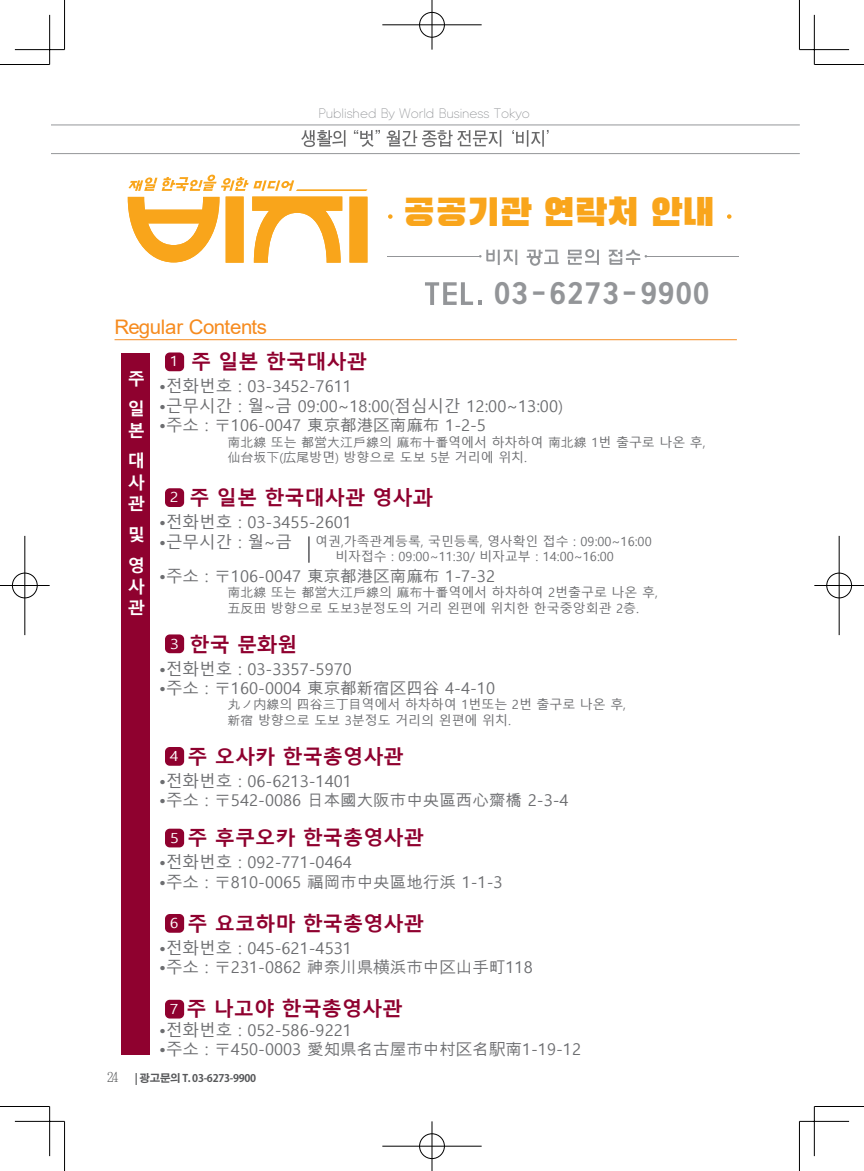
<style>
.page{position:relative;width:864px;height:1171px;background:#fff}
.page>*{position:absolute;margin:0;border:0;box-sizing:border-box;transform-origin:0 0}
.t1{font:37.8px "Black Han Sans";color:#f9a51b}
.t2{font:29.4px "NIXGONB Vb";color:#939598}
.t3{font:20.12px "Arial";letter-spacing:-.02em;color:#f68b1f}
.t4{font:700 19.78px "Malgun Gothic";color:#8f012f}
.t5{font:700 16.97px/30.6px "Malgun Gothic";color:#fff}
.t6{font:16.28px "Malgun Gothic";color:#6c6d70}
.t7{font:14px "Malgun Gothic";color:#fff;scale:1.13 1}
.t8{font:13.12px "NIXGONL Vb";letter-spacing:-.005em;color:#939598}
.t9{font:12.78px/15.2px "Malgun Gothic";color:#6c6d70}
.t10{font:12.6px/15px "Malgun Gothic";color:#6c6d70}
.t11{font:700 10.5px "Adobe Gothic Std";letter-spacing:-.03em;color:#57585a}
.s1{font-family:"HY Go Thic Bold KS Cpc EUC H"}
.s2{font-family:"Hira Kaku Pro W3 90 ms RKSJ H"}
.s3{font-weight:400}
.s4{font-family:"Chosunilbo NM";font-weight:400;font-size:14px}
</style>
<div class="page">
<hr style="left:114px;top:339px;width:622px;height:1px;background:#f68b1f">
<svg style="left:526px;top:250px;width:32px;height:16px"></svg>
<svg style="left:567px;top:249px;width:31px;height:16px"></svg>
<svg style="left:425px;top:282px;width:56px;height:23px"></svg>
<hr style="left:51px;top:153px;width:748px;height:1px;background:#939598">
<hr style="left:51px;top:124px;width:748px;height:1px;background:#939598">
<svg style="left:301px;top:130px;width:44px;height:17px"></svg>
<svg style="left:354px;top:130px;width:26px;height:17px"></svg>
<svg style="left:386px;top:130px;width:115px;height:17px"></svg>
<svg style="left:512px;top:130px;width:36px;height:17px"></svg>
<svg style="left:388px;top:214px;width:4px;height:5px"></svg>
<svg style="left:727px;top:214px;width:4px;height:5px"></svg>
<hr style="left:644px;top:256px;width:94px;height:1px;background:#939598">
<hr style="left:387px;top:256px;width:94px;height:1px;background:#939598">
<svg style="left:608px;top:250px;width:39px;height:15px"></svg>
<svg style="left:479px;top:250px;width:38px;height:15px"></svg>
<div style="left:165px;top:352px;width:19px;height:19px;background:#8f012f;border-radius:5px"></div>
<div style="left:165px;top:488px;width:19px;height:19px;background:#8f012f;border-radius:5px"></div>
<div style="left:165px;top:634px;width:19px;height:19px;background:#8f012f;border-radius:5px"></div>
<div style="left:165px;top:747px;width:19px;height:19px;background:#8f012f;border-radius:5px"></div>
<div style="left:165px;top:828px;width:19px;height:19px;background:#8f012f;border-radius:5px"></div>
<div style="left:165px;top:914px;width:19px;height:19px;background:#8f012f;border-radius:5px"></div>
<div style="left:165px;top:1000px;width:19px;height:18px;background:#8f012f;border-radius:5px"></div>
<svg style="left:308px;top:536px;width:1px;height:27px"></svg>
<div style="left:121px;top:354px;width:29px;height:700px;background:#8f012f"></div>
<svg style="left:225px;top:197px;width:18px;height:66px"></svg>
<svg style="left:349px;top:197px;width:18px;height:66px"></svg>
<svg style="left:128px;top:197px;width:91px;height:65px"></svg>
<svg style="left:252px;top:197px;width:90px;height:66px"></svg>
<svg style="left:128px;top:175px;width:239px;height:16px"></svg>
<hr style="left:0;top:64px;width:50px;height:1px;background:#000">
<hr style="left:814px;top:64px;width:49px;height:1px;background:#000">
<hr style="left:0;top:1106px;width:50px;height:1px;background:#000">
<hr style="left:814px;top:1106px;width:49px;height:1px;background:#000">
<hr style="left:64px;top:0;width:1px;height:50px;background:#000">
<hr style="left:64px;top:1121px;width:1px;height:50px;background:#000">
<hr style="left:798px;top:0;width:1px;height:50px;background:#000">
<hr style="left:798px;top:1121px;width:1px;height:50px;background:#000">
<hr style="left:15px;top:49px;width:49px;height:1px;background:#000">
<hr style="left:799px;top:49px;width:49px;height:1px;background:#000">
<hr style="left:15px;top:1121px;width:49px;height:1px;background:#000">
<hr style="left:799px;top:1121px;width:49px;height:1px;background:#000">
<hr style="left:49px;top:15px;width:1px;height:49px;background:#000">
<hr style="left:49px;top:1106px;width:1px;height:50px;background:#000">
<hr style="left:813px;top:15px;width:1px;height:49px;background:#000">
<hr style="left:813px;top:1106px;width:1px;height:50px;background:#000">
<div style="left:418px;top:11px;width:27px;height:27px;border:2px solid #fff;border-radius:50%"></div>
<hr style="left:382px;top:24px;width:99px;height:2px;background:#fff">
<hr style="left:430px;top:0;width:3px;height:50px;background:#fff">
<div style="left:419px;top:12px;width:25px;height:25px;border:1px solid #000;border-radius:50%"></div>
<hr style="left:382px;top:25px;width:99px;height:1px;background:#000">
<hr style="left:431px;top:0;width:1px;height:50px;background:#000">
<div style="left:418px;top:1132px;width:27px;height:28px;border:2px solid #fff;border-radius:50%"></div>
<hr style="left:382px;top:1145px;width:99px;height:2px;background:#fff">
<hr style="left:430px;top:1121px;width:3px;height:50px;background:#fff">
<div style="left:419px;top:1133px;width:25px;height:26px;border:1px solid #000;border-radius:50%"></div>
<hr style="left:382px;top:1146px;width:99px;height:1px;background:#000">
<hr style="left:431px;top:1121px;width:1px;height:50px;background:#000">
<div style="left:11px;top:572px;width:27px;height:27px;border:2px solid #fff;border-radius:50%"></div>
<hr style="left:0;top:584px;width:50px;height:3px;background:#fff">
<hr style="left:24px;top:536px;width:2px;height:99px;background:#fff">
<div style="left:12px;top:573px;width:25px;height:25px;border:1px solid #000;border-radius:50%"></div>
<hr style="left:0;top:585px;width:50px;height:1px;background:#000">
<hr style="left:25px;top:536px;width:1px;height:99px;background:#000">
<div style="left:825px;top:572px;width:27px;height:27px;border:2px solid #fff;border-radius:50%"></div>
<hr style="left:814px;top:584px;width:49px;height:3px;background:#fff">
<hr style="left:837px;top:536px;width:3px;height:99px;background:#fff">
<div style="left:826px;top:573px;width:25px;height:25px;border:1px solid #000;border-radius:50%"></div>
<hr style="left:814px;top:585px;width:49px;height:1px;background:#000">
<hr style="left:838px;top:536px;width:1px;height:99px;background:#000">
<p class="t8" style="left:318px;top:107px;width:213px">Published By World Business Tokyo</p>
<h1 class="t1" style="left:403px;top:191px;width:313px">공공기관 연락처 안내</h1>
<p class="t3" style="left:114px;top:313px;width:154px">Regular Contents</p>
<h2 class="t2" style="left:493px;top:279px;width:218px">03-6273-9900</h2>
<p class="t5" style="left:128px;top:363px;width:18px">주 일</p>
<p class="t5" style="left:128px;top:415px;width:18px">본 대</p>
<p class="t5" style="left:128px;top:472px;width:18px;line-height:21.3px">사 관</p>
<p class="t5" style="left:128px;top:519px;width:18px">및 영</p>
<p class="t5" style="left:128px;top:576px;width:18px;line-height:21.3px">사 관</p>
<p class="t4" style="left:191px;top:350px;width:177px">주 일본 한국대사관</p>
<p class="t6" style="left:159px;top:377px;width:194px">•전화번호 : 03-3452-7611</p>
<p class="t6" style="left:159px;top:397px;width:405px">•근무시간 : 월~금 09:00~18:00(점심시간 12:00~13:00)</p>
<p class="t6" style="left:159px;top:416px;width:328px">•주소 : <span class="s1">⊩</span>106-0047 東京都港<span class="s2">区</span>南麻布 1-2-5</p>
<p class="t9" style="left:227px;top:435px;width:479px">南北線 또는 都<span class="s2">営</span>大江戶線의 麻布十番역에서 하차하여 南北線 1번 출구로 나온 후,仙台坂下(<span class="s2">広</span>尾방면) 방향으로 도보 5분 거리에 위치.</p>
<p class="t4" style="left:189px;top:486px;width:245px">주 일본 한국대사관 영사과</p>
<p class="t6" style="left:159px;top:513px;width:194px">•전화번호 : 03-3455-2601</p>
<p class="t6" style="left:159px;top:532px;width:134px">•근무시간 : 월~금</p>
<p class="t10" style="left:335px;top:534px;width:318px;text-indent:-20px">여권,가족관계등록, 국민등록, 영사확인 접수 : 09:00~16:00 비자접수 : 09:00~11:30/ 비자교부 : 14:00~16:00</p>
<p class="t6" style="left:159px;top:567px;width:337px">•주소 : <span class="s1">⊩</span>106-0047 東京都港<span class="s2">区</span>南麻布 1-7-32</p>
<p class="t9" style="left:227px;top:585px;width:431px">南北線 또는 都<span class="s2">営</span>大江戶線의 麻布十番역에서 하차하여 2번출구로 나온 후,五反田 방향으로 도보3분정도의 거리 왼편에 위치한 한국중앙회관 2층.</p>
<p class="t4" style="left:189px;top:633px;width:109px">한국 문화원</p>
<p class="t6" style="left:159px;top:659px;width:194px">•전화번호 : 03-3357-5970</p>
<p class="t6" style="left:159px;top:679px;width:337px">•주소 : <span class="s1">⊩</span>160-0004 東京都新宿<span class="s2">区</span>四谷 4-4-10</p>
<p class="t9" style="left:227px;top:697px;width:400px">丸ノ<span class="s2">内</span>線의 四谷三丁目역에서 하차하여 1번또는 2번 출구로 나온 후,新宿 방향으로 도보 3분정도 거리의 왼편에 위치.</p>
<p class="t4" style="left:187px;top:744px;width:217px">주 오사카 한국총영사관</p>
<p class="t6" style="left:159px;top:771px;width:194px">•전화번호 : 06-6213-1401</p>
<p class="t6" style="left:159px;top:791px;width:411px">•주소 : <span class="s1">⊩</span>542-0086 日本國大阪市中央區西心齋橋 2-3-4</p>
<p class="t4" style="left:187px;top:826px;width:238px">주 후쿠오카 한국총영사관</p>
<p class="t6" style="left:159px;top:853px;width:194px">•전화번호 : 092-771-0464</p>
<p class="t6" style="left:159px;top:872px;width:345px">•주소 : <span class="s1">⊩</span>810-0065 福岡市中央區地行浜 1-1-3</p>
<p class="t4" style="left:187px;top:912px;width:238px">주 요코하마 한국총영사관</p>
<p class="t6" style="left:159px;top:938px;width:194px">•전화번호 : 045-621-4531</p>
<p class="t6" style="left:159px;top:958px;width:375px">•주소 : <span class="s1">⊩</span>231-0862 神奈川県<span class="s2">横</span>浜市中<span class="s2">区</span>山手町118</p>
<p class="t4" style="left:159px;top:997px;width:245px"><span class="s3">　</span> 주 나고야 한국총영사관</p>
<p class="t6" style="left:159px;top:1021px;width:194px">•전화번호 : 052-586-9221</p>
<p class="t6" style="left:159px;top:1040px;width:423px">•주소 : <span class="s1">⊩</span>450-0003 愛知県名古屋市中村<span class="s2">区</span>名<span class="s2">駅</span>南1-19-12</p>
<p class="t7" style="left:170px;top:353px;width:9px">1</p>
<p class="t7" style="left:170px;top:489px;width:9px">2</p>
<p class="t7" style="left:170px;top:636px;width:9px">3</p>
<p class="t7" style="left:170px;top:748px;width:9px">4</p>
<p class="t7" style="left:170px;top:830px;width:9px">5</p>
<p class="t7" style="left:170px;top:915px;width:9px">6</p>
<p class="t7" style="left:170px;top:1001px;width:9px">7</p>
<p class="t11" style="left:107px;top:1072px;width:150px"><span class="s4">24</span> | 광고문의 T. 03-6273-9900</p>
</div>
